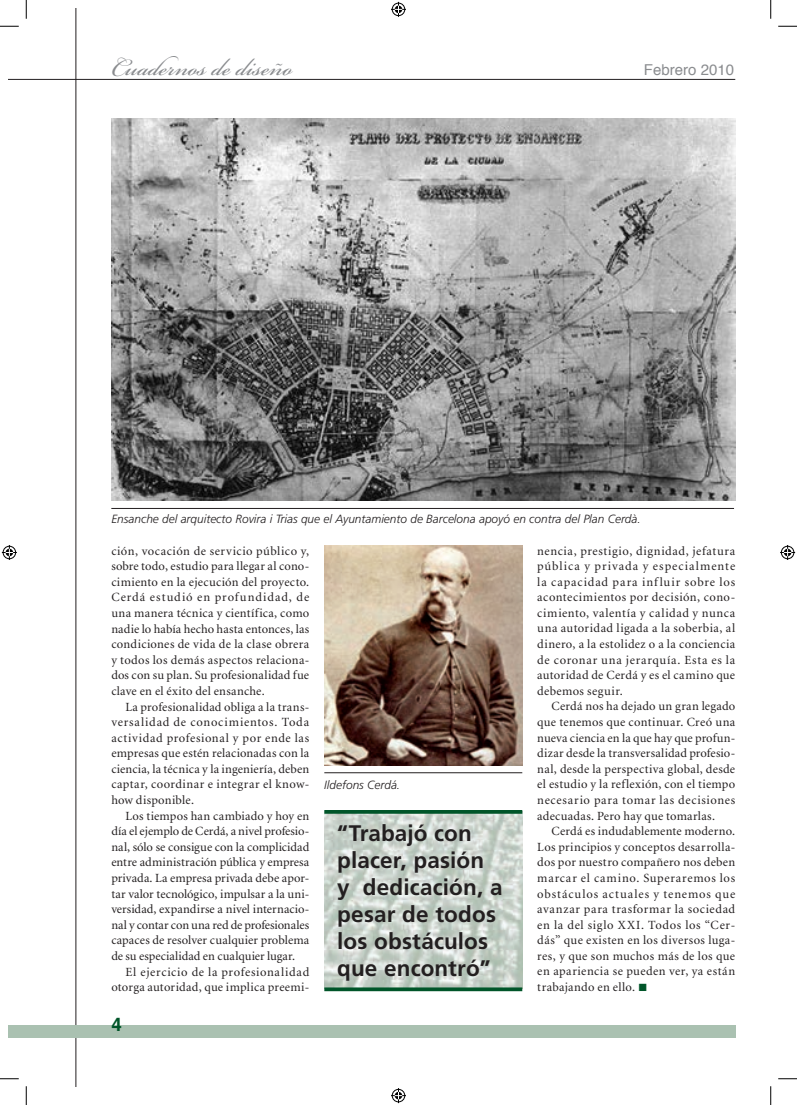
<style>
.page{position:relative;width:797px;height:1105px;background:#fff}
.page>*{position:absolute;margin:0;border:0;box-sizing:border-box;transform-origin:0 0}
.t1{font:37.5px "Bickham Script Pro";color:#8a8c8f}
.t2{font:700 22.5px/27px "Frutiger";letter-spacing:.005em;color:#231f20}
.t3{font:700 18.75px "Helvetica";color:#005529}
.t4{font:15px "Helvetica";color:#8a8c8f}
.t5{font:12.5px/15.6px "Minion";letter-spacing:.025em;color:#231f20;text-align:justify}
.t6{font:italic 300 11.88px "Frutiger LT Std";color:#231f20}
.s1{color:#005529}
</style>
<div class="page">
<hr style="left:76px;top:9px;width:1px;height:1078px;background:#231f20">
<hr style="left:9px;top:79px;width:726px;height:1px;background:#231f20">
<div style="left:9px;top:1025px;width:726px;height:13px;background:#aac1b1"></div>
<img style="left:111px;top:118px;width:624px;height:382px">
<hr style="left:111px;top:508px;width:623px;height:1px;background:#231f20">
<hr style="left:324px;top:772px;width:198px;height:1px;background:#231f20">
<img style="left:324px;top:545px;width:198px;height:220px">
<img style="left:324px;top:814px;width:198px;height:173px">
<svg style="left:324px;top:810px;width:198px;height:4px"></svg>
<svg style="left:324px;top:987px;width:198px;height:4px"></svg>
<svg style="left:0;top:25px;width:19px;height:2px"></svg>
<svg style="left:778px;top:25px;width:19px;height:2px"></svg>
<svg style="left:0;top:1078px;width:19px;height:1px"></svg>
<svg style="left:778px;top:1078px;width:19px;height:1px"></svg>
<svg style="left:25px;top:0;width:2px;height:19px"></svg>
<svg style="left:25px;top:1086px;width:2px;height:19px"></svg>
<svg style="left:770px;top:0;width:1px;height:19px"></svg>
<svg style="left:770px;top:1086px;width:1px;height:19px"></svg>
<svg style="left:391px;top:2px;width:15px;height:15px"></svg>
<svg style="left:391px;top:1088px;width:15px;height:15px"></svg>
<svg style="left:2px;top:545px;width:15px;height:15px"></svg>
<svg style="left:780px;top:545px;width:15px;height:15px"></svg>
<h1 class="t1" style="left:111px;top:40px;width:182px">Cuadernos de diseño</h1>
<p class="t4" style="left:644px;top:58px;width:92px">Febrero 2010</p>
<p class="t6" style="left:111px;top:512px;width:531px">Ensanche del arquitecto Rovira i Trias que el Ayuntamiento de Barcelona apoyó en contra del Plan Cerdà.</p>
<p class="t5" style="left:111px;top:543px;width:199px">ción, vocación de servicio público y, sobre todo, estudio para llegar al cono&shy;cimiento en la ejecución del proyecto.<br>Cerdá estudió en profundidad, de una manera técnica y científica, como nadie lo había hecho hasta entonces, las condiciones de vida de la clase obrera y todos los demás aspectos relaciona&shy;dos con su plan. Su profesionalidad fue clave en el éxito del ensanche.</p>
<p class="t5" style="left:111px;top:699px;width:199px;text-indent:14px">La profesionalidad obliga a la trans&shy;versalidad de conocimientos. Toda actividad profesional y por ende las empresas que estén relacionadas con la ciencia, la técnica y la ingeniería, deben captar, coordinar e integrar el know&shy;how disponible.</p>
<p class="t5" style="left:111px;top:808px;width:199px;text-indent:14px">Los tiempos han cambiado y hoy en día el ejemplo de Cerdá, a nivel profesio&shy;nal, sólo se consigue con la complicidad entre administración pública y empresa privada. La empresa privada debe apor&shy;tar valor tecnológico, impulsar a la uni&shy;versidad, expandirse a nivel internacio&shy;nal y contar con una red de profesionales capaces de resolver cualquier problema de su especialidad en cualquier lugar.</p>
<p class="t5" style="left:111px;top:964px;width:199px;text-align:right">El ejercicio de la profesionalidad otorga autoridad, que implica preemi-</p>
<h3 class="t3" style="left:111px;top:1009px;width:12px">4</h3>
<p class="t6" style="left:324px;top:778px;width:77px">Ildefons Cerdá.</p>
<h2 class="t2" style="left:337px;top:819px;width:167px">“Trabajó con placer, pasión<br>y dedicación, a pesar de todos los obstáculos que encontró”</h2>
<p class="t5" style="left:537px;top:543px;width:199px">nencia, prestigio, dignidad, jefatura pública y privada y especialmente la capacidad para influir sobre los acontecimientos por decisión, cono&shy;cimiento, valentía y calidad y nunca una autoridad ligada a la soberbia, al dinero, a la estolidez o a la conciencia de coronar una jerarquía. Esta es la autoridad de Cerdá y es el camino que debemos seguir.</p>
<p class="t5" style="left:537px;top:699px;width:199px;text-indent:14px">Cerdá nos ha dejado un gran legado que tenemos que continuar. Creó una nueva ciencia en la que hay que profun&shy;dizar desde la transversalidad profesio&shy;nal, desde la perspectiva global, desde el estudio y la reflexión, con el tiempo necesario para tomar las decisiones adecuadas. Pero hay que tomarlas.</p>
<p class="t5" style="left:537px;top:824px;width:199px;text-indent:14px">Cerdá es indudablemente moderno.<br>Los principios y conceptos desarrolla&shy;dos por nuestro compañero nos deben marcar el camino. Superaremos los obstáculos actuales y tenemos que avanzar para trasformar la sociedad en la del siglo XXI. Todos los “Cer&shy;dás” que existen en los diversos luga&shy;res, y que son muchos más de los que en apariencia se pueden ver, ya están trabajando en ello. <span class="s1">■</span></p>
</div>
